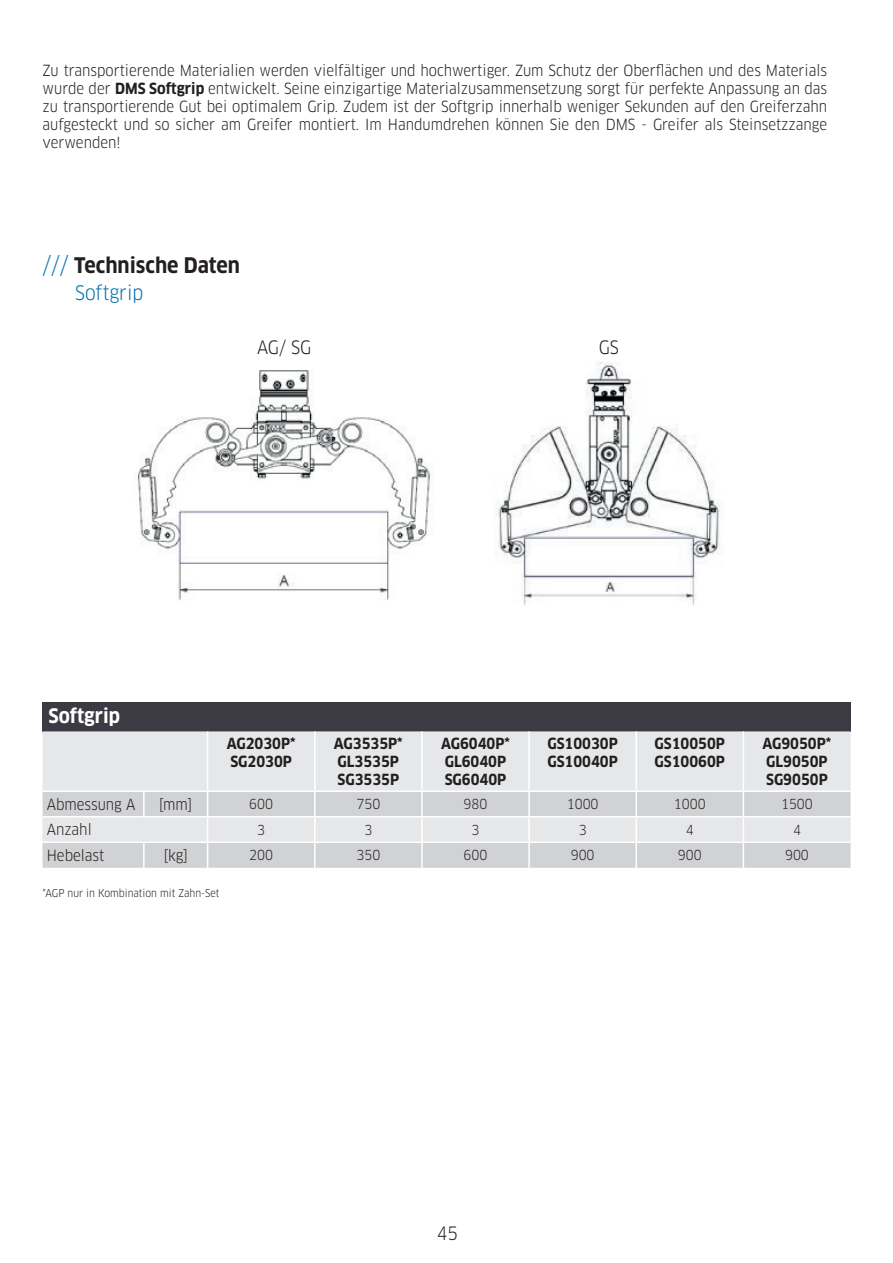
<style>
.page{position:relative;width:893px;height:1263px;background:#fff}
.page>*{position:absolute;margin:0;border:0;box-sizing:border-box;transform-origin:0 0}
.t1{font:700 condensed 21px "Clan OT";color:#231f20}
.t2{font:700 condensed 19.5px "Clan OT";color:#fff}
.t3{font:condensed 19.5px "Clan OT";color:#0071a9}
.t4{font:condensed 18px "Clan OT";color:#231f20}
.t5{font:condensed 15px/18px "Clan OT";color:#231f20;text-align:justify}
.t6{font:700 condensed 15px/18px "Clan OT";color:#231f20}
.t7{font:condensed 13.5px "Clan OT";color:#231f20}
.t8{font:condensed 10.5px "Clan OT";color:#231f20}
.s1{font-weight:700}
.s2{font-weight:400;font-size:22.5px;color:#0071a9}
</style>
<div class="page">
<div style="left:43px;top:702px;width:807px;height:29px;background:#3c3b43"></div>
<div style="left:43px;top:731px;width:807px;height:59px;background:#e6e7e9"></div>
<svg style="left:43px;top:792px;width:807px;height:76px;background:#d8d9db"></svg>
<hr style="left:207px;top:731px;width:1px;height:59px;background:#fff">
<hr style="left:314px;top:731px;width:1px;height:59px;background:#fff">
<hr style="left:421px;top:731px;width:2px;height:59px;background:#fff">
<hr style="left:528px;top:731px;width:2px;height:59px;background:#fff">
<hr style="left:635px;top:731px;width:2px;height:59px;background:#fff">
<hr style="left:743px;top:731px;width:1px;height:59px;background:#fff">
<hr style="left:143px;top:792px;width:2px;height:24px;background:#fff">
<hr style="left:421px;top:792px;width:2px;height:24px;background:#fff">
<hr style="left:528px;top:792px;width:2px;height:24px;background:#fff">
<hr style="left:635px;top:792px;width:2px;height:24px;background:#fff">
<hr style="left:43px;top:816px;width:101px;height:1px;background:#fff">
<hr style="left:144px;top:816px;width:64px;height:1px;background:#fff">
<hr style="left:208px;top:816px;width:107px;height:1px;background:#fff">
<hr style="left:315px;top:816px;width:107px;height:1px;background:#fff">
<hr style="left:422px;top:816px;width:107px;height:1px;background:#fff">
<hr style="left:421px;top:817px;width:2px;height:24px;background:#fff">
<hr style="left:529px;top:816px;width:107px;height:1px;background:#fff">
<hr style="left:528px;top:817px;width:2px;height:24px;background:#fff">
<hr style="left:636px;top:816px;width:107px;height:1px;background:#fff">
<hr style="left:635px;top:817px;width:2px;height:24px;background:#fff">
<hr style="left:743px;top:816px;width:107px;height:1px;background:#fff">
<hr style="left:43px;top:841px;width:101px;height:2px;background:#fff">
<hr style="left:144px;top:841px;width:64px;height:2px;background:#fff">
<hr style="left:143px;top:843px;width:2px;height:25px;background:#fff">
<hr style="left:208px;top:841px;width:107px;height:2px;background:#fff">
<svg style="left:207px;top:792px;width:1px;height:76px"></svg>
<hr style="left:315px;top:841px;width:107px;height:2px;background:#fff">
<svg style="left:314px;top:792px;width:1px;height:76px"></svg>
<hr style="left:422px;top:841px;width:107px;height:2px;background:#fff">
<hr style="left:421px;top:843px;width:2px;height:25px;background:#fff">
<hr style="left:529px;top:841px;width:107px;height:2px;background:#fff">
<hr style="left:528px;top:843px;width:2px;height:25px;background:#fff">
<hr style="left:636px;top:841px;width:107px;height:2px;background:#fff">
<hr style="left:635px;top:843px;width:2px;height:25px;background:#fff">
<hr style="left:743px;top:841px;width:107px;height:2px;background:#fff">
<svg style="left:743px;top:792px;width:1px;height:76px"></svg>
<img style="left:138px;top:370px;width:295px;height:231px">
<img style="left:494px;top:362px;width:230px;height:244px">
<p class="t5" style="left:43px;top:61px;width:786px">Zu transportierende Materialien werden vielfältiger und hochwertiger. Zum Schutz der Oberflächen und des Materials wurde der <span class="s1">DMS Softgrip</span> entwickelt. Seine einzigartige Materialzusammensetzung sorgt für perfekte Anpassung an das zu transportierende Gut bei optimalem Grip. Zudem ist der Softgrip innerhalb weniger Sekunden auf den Greiferzahn aufgesteckt und so sicher am Greifer montiert. Im Handumdrehen können Sie den DMS - Greifer als Steinsetzzange verwenden!</p>
<h1 class="t1" style="left:43px;top:253px;width:199px"><span class="s2">///</span> Technische Daten</h1>
<h2 class="t3" style="left:75px;top:281px;width:70px">Softgrip</h2>
<p class="t4" style="left:257px;top:337px;width:56px">AG/ SG</p>
<p class="t4" style="left:599px;top:337px;width:22px">GS</p>
<h2 class="t2" style="left:49px;top:704px;width:73px">Softgrip</h2>
<p class="t6" style="left:227px;top:735px;width:70px">AG2030P*<br>SG2030P</p>
<p class="t6" style="left:334px;top:735px;width:70px">AG3535P*<br>GL3535P<br>SG3535P</p>
<p class="t6" style="left:441px;top:735px;width:70px">AG6040P*<br>GL6040P<br>SG6040P</p>
<p class="t6" style="left:547px;top:735px;width:72px">GS10030P<br>GS10040P</p>
<p class="t6" style="left:655px;top:735px;width:72px">GS10050P<br>GS10060P</p>
<p class="t6" style="left:763px;top:735px;width:70px">AG9050P*<br>GL9050P<br>SG9050P</p>
<p class="t5" style="left:47px;top:795px;width:90px">Abmessung A</p>
<p class="t5" style="left:159px;top:795px;width:35px">[mm]</p>
<p class="t7" style="left:249px;top:796px;width:25px">600</p>
<p class="t7" style="left:356px;top:796px;width:25px">750</p>
<p class="t7" style="left:464px;top:796px;width:25px">980</p>
<p class="t7" style="left:567px;top:796px;width:33px">1000</p>
<p class="t7" style="left:674px;top:796px;width:33px">1000</p>
<p class="t7" style="left:781px;top:796px;width:33px">1500</p>
<p class="t5" style="left:47px;top:821px;width:46px">Anzahl</p>
<p class="t7" style="left:257px;top:822px;width:9px">3</p>
<p class="t7" style="left:364px;top:822px;width:9px">3</p>
<p class="t7" style="left:471px;top:822px;width:9px">3</p>
<p class="t7" style="left:579px;top:822px;width:9px">3</p>
<p class="t7" style="left:686px;top:822px;width:9px">4</p>
<p class="t7" style="left:793px;top:822px;width:9px">4</p>
<p class="t5" style="left:47px;top:846px;width:59px">Hebelast</p>
<p class="t5" style="left:164px;top:846px;width:25px">[kg]</p>
<p class="t7" style="left:249px;top:847px;width:25px">200</p>
<p class="t7" style="left:356px;top:847px;width:25px">350</p>
<p class="t7" style="left:464px;top:847px;width:25px">600</p>
<p class="t7" style="left:571px;top:847px;width:25px">900</p>
<p class="t7" style="left:678px;top:847px;width:25px">900</p>
<p class="t7" style="left:785px;top:847px;width:25px">900</p>
<p class="t8" style="left:43px;top:887px;width:178px">*AGP nur in Kombination mit Zahn-Set</p>
<p class="t4" style="left:437px;top:1222px;width:23px">45</p>
</div>
